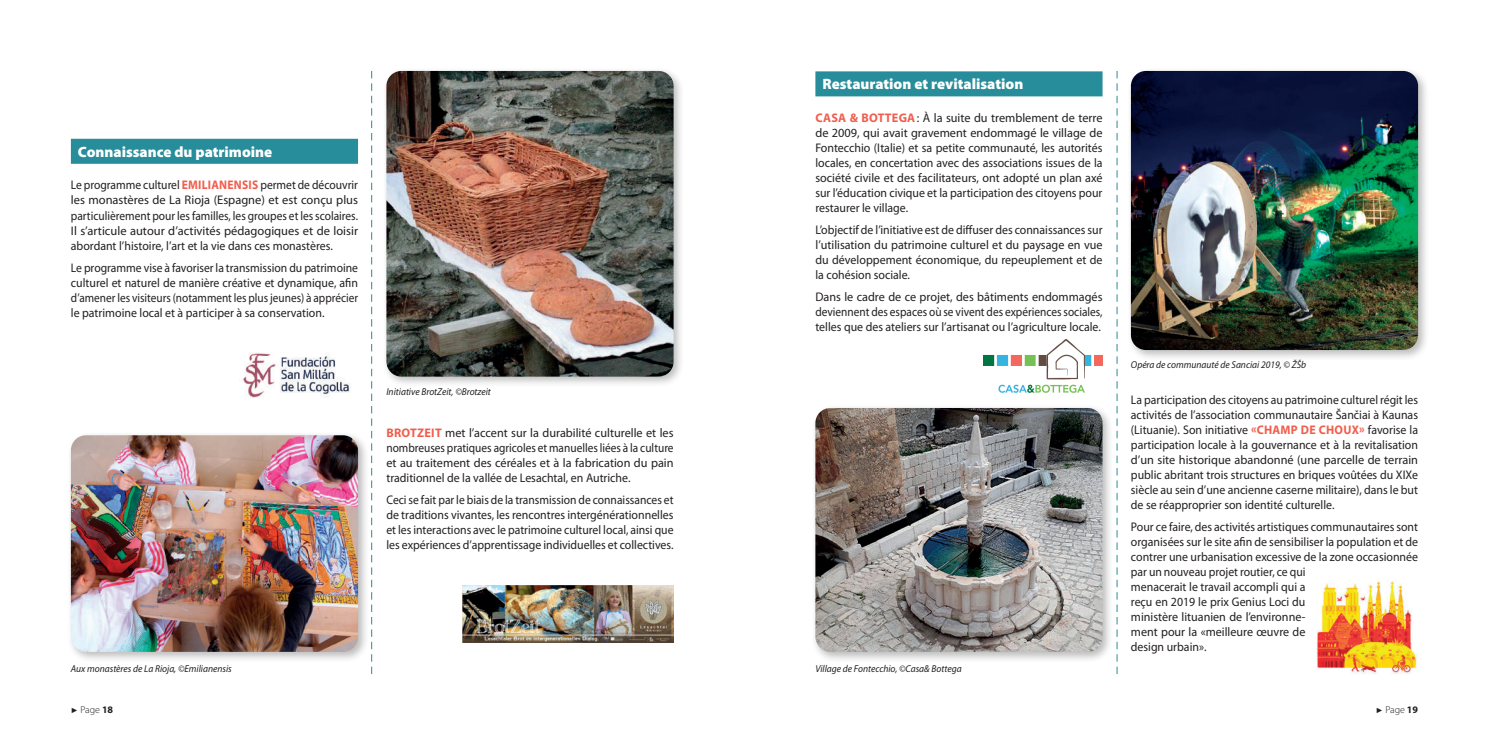
<style>
.page{position:relative;width:1489px;height:745px;background:#fff}
.page>*{position:absolute;margin:0;border:0;box-sizing:border-box;transform-origin:0 0}
.t1{font:900 15px "Myriad Pro";color:#fff}
.t2{font:12.5px/15px "Myriad Pro";color:#231f20;text-align:justify}
.t3{font:12.5px/15px "Myriad Pro";color:#231f20;text-align:justify;scale:.95 1}
.t4{font:12.5px/15px "Myriad Pro";color:#231f20;text-align:justify;scale:.93 1}
.t5{font:12.5px/15px "Myriad Pro";color:#231f20;text-align:justify;scale:.94 1}
.t6{font:12.5px/15px "Myriad Pro";color:#231f20;text-align:justify;scale:.92 1}
.t7{font:italic 10px "Myriad Pro";color:#231f20;scale:.95 1}
.t8{font:300 10px "Myriad Pro";color:#231f20}
.s1{font-weight:700;color:#f15e4d}
.s2{font-family:"Arial";font-weight:400;font-size:7.5px}
.s3{font-weight:700}
</style>
<div class="page">
<div style="left:71px;top:139px;width:287px;height:25px;background:#288d9a"></div>
<svg style="left:371px;top:71px;width:1px;height:602px"></svg>
<svg style="left:1116px;top:71px;width:1px;height:602px"></svg>
<div style="left:67px;top:431px;width:302px;height:231px;background:#231f20;opacity:.3"></div>
<img style="left:71px;top:435px;width:287px;height:216px">
<div style="left:811px;top:404px;width:302px;height:258px;background:#231f20;opacity:.3"></div>
<img style="left:815px;top:407px;width:287px;height:244px">
<div style="left:382px;top:67px;width:302px;height:320px;background:#231f20;opacity:.3"></div>
<img style="left:386px;top:71px;width:287px;height:305px">
<div style="left:1126px;top:67px;width:302px;height:294px;background:#231f20;opacity:.3"></div>
<img style="left:1130px;top:71px;width:287px;height:279px">
<img style="left:243px;top:353px;width:108px;height:45px">
<img style="left:462px;top:585px;width:211px;height:57px">
<div style="left:815px;top:71px;width:287px;height:25px;background:#288d9a"></div>
<img style="left:983px;top:339px;width:119px;height:54px">
<img style="left:1316px;top:581px;width:101px;height:92px">
<p class="t1" style="left:78px;top:141px;width:196px">Connaissance du patrimoine</p>
<p class="t6" style="left:71px;top:177px;width:314px">Le programme culturel <span class="s1">EMILIANENSIS</span> permet de découvrir les monastères de La Rioja (Espagne) et est conçu plus particulièrement pour les familles, les groupes et les scolaires.<br>Il s’articule autour d’activités pédagogiques et de loisir abordant l’histoire, l’art et la vie dans ces monastères.</p>
<p class="t4" style="left:71px;top:259px;width:310px">Le programme vise à favoriser la transmission du patrimoine culturel et naturel de manière créative et dynamique, afin d’amener les visiteurs (notamment les plus jeunes) à apprécier le patrimoine local et à participer à sa conservation.</p>
<p class="t7" style="left:386px;top:385px;width:111px">Initiative BrotZeit, ©Brotzeit</p>
<p class="t2" style="left:386px;top:424px;width:289px"><span class="s1">BROTZEIT</span> met l’accent sur la durabilité culturelle et les nombreuses pratiques agricoles et manuelles liées à la culture et au traitement des céréales et à la fabrication du pain traditionnel de la vallée de Lesachtal, en Autriche.</p>
<p class="t4" style="left:386px;top:491px;width:310px">Ceci se fait par le biais de la transmission de connaissances et de traditions vivantes, les rencontres intergénérationnelles et les interactions avec le patrimoine culturel local, ainsi que les expériences d’apprentissage individuelles et collectives.</p>
<p class="t1" style="left:822px;top:74px;width:202px">Restauration et revitalisation</p>
<p class="t2" style="left:815px;top:110px;width:289px"><span class="s1">CASA &amp; BOTTEGA</span>: À la suite du tremblement de terre de 2009, qui avait gravement endommagé le village de Fontecchio (Italie) et sa petite communauté, les autorités locales, en concertation avec des associations issues de la société civile et des facilitateurs, ont adopté un plan axé sur l’éducation civique et la participation des citoyens pour restaurer le village.</p>
<p class="t3" style="left:815px;top:222px;width:304px">L’objectif de l’initiative est de diffuser des connaissances sur l’utilisation du patrimoine culturel et du paysage en vue du développement économique, du repeuplement et de la cohésion sociale.</p>
<p class="t2" style="left:815px;top:289px;width:289px">Dans le cadre de ce projet, des bâtiments endommagés deviennent des espaces où se vivent des expériences sociales, telles que des ateliers sur l’artisanat ou l’agriculture locale.</p>
<p class="t7" style="left:71px;top:661px;width:171px">Aux monastères de La Rioja, ©Emilianensis</p>
<p class="t7" style="left:815px;top:661px;width:155px">Village de Fontecchio, ©Casa&amp; Bottega</p>
<p class="t7" style="left:1130px;top:358px;width:186px">Opéra de communauté de Sanciai 2019, © ŽŠb</p>
<p class="t5" style="left:1130px;top:391px;width:307px">La participation des citoyens au patrimoine culturel régit les activités de l’association communautaire Šančiai à Kaunas (Lituanie). Son initiative <span class="s1">«CHAMP DE CHOUX»</span> favorise la participation locale à la gouvernance et à la revitalisation d’un site historique abandonné (une parcelle de terrain public abritant trois structures en briques voûtées du XIXe siècle au sein d’une ancienne caserne militaire), dans le but de se réapproprier son identité culturelle.</p>
<p class="t3" style="left:1130px;top:518px;width:304px;text-align:left">Pour ce faire, des activités artistiques communautaires sont organisées sur le site afin de sensibiliser la population et de contrer une urbanisation excessive de la zone occasionnée par un nouveau projet routier, ce qui<br>menacerait le travail accompli qui a<br>reçu en 2019 le prix Genius Loci du<br>ministère lituanien de l’environne-<br>ment pour la «meilleure œuvre de<br>design urbain».</p>
<p class="t8" style="left:71px;top:703px;width:44px"><span class="s2">►</span> Page <span class="s3">18</span></p>
<p class="t8" style="left:1375px;top:703px;width:44px"><span class="s2">►</span> Page <span class="s3">19</span></p>
</div>
